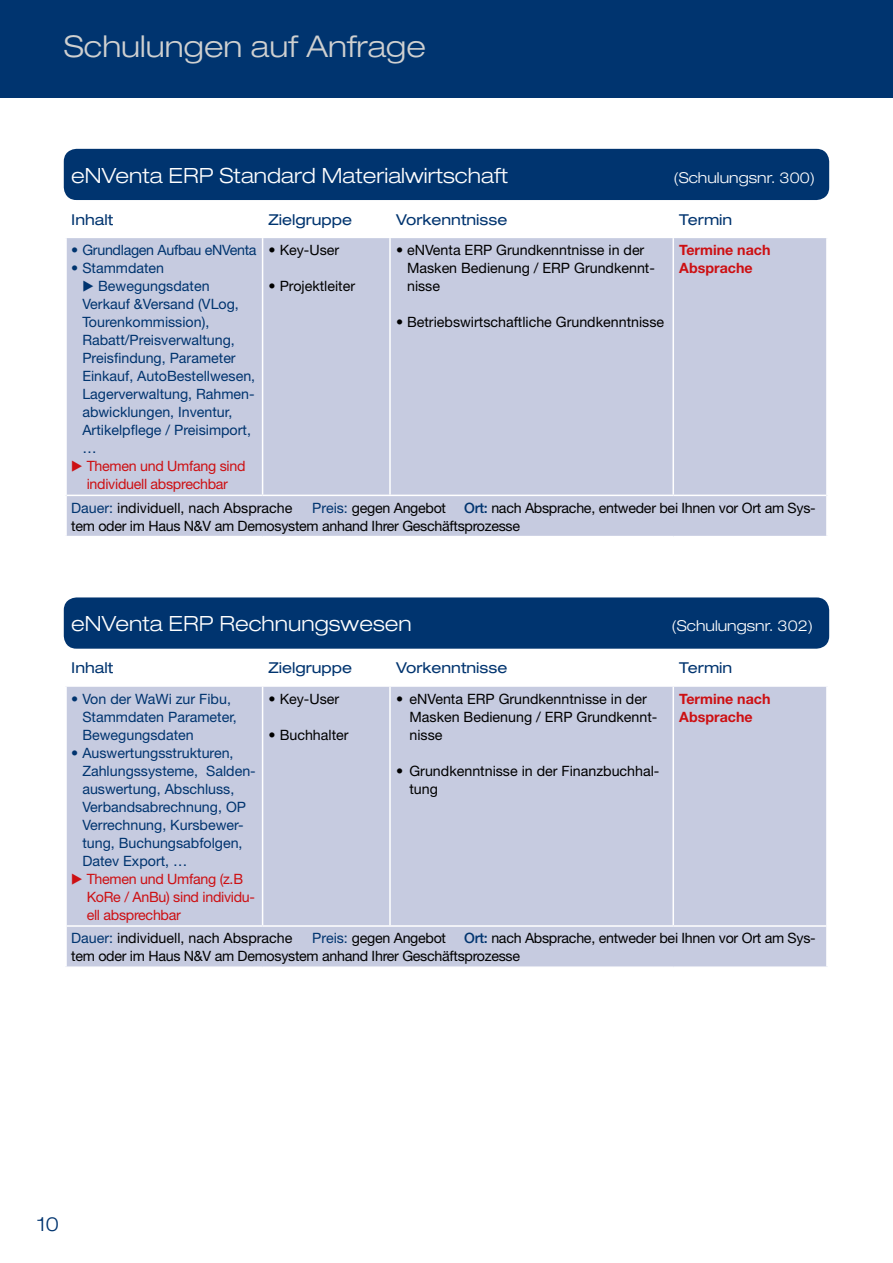
<style>
.page{position:relative;width:893px;height:1263px;background:#fff}
.page>*{position:absolute;margin:0;border:0;box-sizing:border-box;transform-origin:0 0}
.t1{font:300 expanded 30px "Helvetica Neue";letter-spacing:.005em;color:#cfd0d0}
.t2{font:300 expanded 21px "Helvetica Neue";letter-spacing:.005em;color:#fff}
.t3{font:300 expanded 19.5px "Helvetica Neue";color:#00346f}
.t4{font:expanded 15px "Helvetica Neue";color:#00346f}
.t5{font:300 expanded 15px "Helvetica Neue";letter-spacing:.005em;color:#fff}
.t6{font:14.25px/18px "Helvetica Neue";color:#00346f}
.t7{font:14.25px/18px "Helvetica Neue";color:#000}
.t8{font:14.25px/18px "Helvetica Neue";letter-spacing:-.02em;color:#000}
.t9{font:14.25px/18px "Helvetica Neue";letter-spacing:-.02em;color:#cd1013}
.t10{font:700 14.25px/18px "Helvetica Neue";color:#cd1013}
.t11{font:14.25px "Helvetica Neue";letter-spacing:-.02em;color:#00346f}
.s1{font-weight:500;color:#00346f}
.s2{color:#00346f}
</style>
<div class="page">
<div style="left:0;top:0;width:893px;height:98px;background:#00346f"></div>
<div style="left:64px;top:149px;width:765px;height:51px;background:#00346f;border-radius:13px"></div>
<div style="left:67px;top:238px;width:759px;height:298px;background:#c6cbe0"></div>
<hr style="left:262px;top:238px;width:1px;height:257px;background:#fff">
<hr style="left:389px;top:238px;width:2px;height:257px;background:#fff">
<hr style="left:672px;top:238px;width:2px;height:257px;background:#fff">
<hr style="left:67px;top:495px;width:196px;height:1px;background:#fff">
<hr style="left:263px;top:495px;width:127px;height:1px;background:#fff">
<hr style="left:390px;top:495px;width:283px;height:1px;background:#fff">
<hr style="left:673px;top:495px;width:153px;height:1px;background:#fff">
<div style="left:64px;top:597px;width:765px;height:52px;background:#00346f;border-radius:13px"></div>
<div style="left:67px;top:687px;width:759px;height:279px;background:#c6cbe0"></div>
<hr style="left:262px;top:687px;width:1px;height:238px;background:#fff">
<hr style="left:389px;top:687px;width:2px;height:238px;background:#fff">
<hr style="left:672px;top:687px;width:2px;height:238px;background:#fff">
<hr style="left:67px;top:925px;width:196px;height:2px;background:#fff">
<hr style="left:263px;top:925px;width:127px;height:2px;background:#fff">
<hr style="left:390px;top:925px;width:283px;height:2px;background:#fff">
<hr style="left:673px;top:925px;width:153px;height:2px;background:#fff">
<svg style="left:83px;top:281px;width:10px;height:11px"></svg>
<svg style="left:72px;top:461px;width:10px;height:11px"></svg>
<svg style="left:72px;top:873px;width:10px;height:11px"></svg>
<h1 class="t1" style="left:64px;top:29px;width:363px">Schulungen auf Anfrage</h1>
<h2 class="t2" style="left:71px;top:163px;width:438px">eNVenta ERP Standard Materialwirtschaft</h2>
<p class="t5" style="left:673px;top:168px;width:143px">(Schulungsnr. 300)</p>
<p class="t4" style="left:71px;top:210px;width:44px">Inhalt</p>
<p class="t4" style="left:269px;top:210px;width:85px">Zielgruppe</p>
<p class="t4" style="left:396px;top:210px;width:113px">Vorkenntnisse</p>
<p class="t4" style="left:679px;top:210px;width:55px">Termin</p>
<p class="t11" style="left:71px;top:242px;width:187px">• Grundlagen Aufbau eNVenta</p>
<p class="t6" style="left:71px;top:259px;width:94px">• Stammdaten</p>
<p class="t6" style="left:98px;top:277px;width:113px">Bewegungsdaten</p>
<p class="t6" style="left:82px;top:295px;width:158px">Verkauf &amp;Versand (VLog,</p>
<p class="t6" style="left:82px;top:313px;width:128px">Tourenkommission),</p>
<p class="t6" style="left:82px;top:331px;width:154px">Rabatt/Preisverwaltung,</p>
<p class="t6" style="left:82px;top:349px;width:155px">Preisfindung, Parameter</p>
<p class="t6" style="left:82px;top:367px;width:174px">Einkauf, AutoBestellwesen,</p>
<p class="t6" style="left:82px;top:385px;width:174px">Lagerverwaltung, Rahmen-</p>
<p class="t6" style="left:82px;top:403px;width:151px">abwicklungen, Inventur,</p>
<p class="t6" style="left:82px;top:421px;width:170px">Artikelpflege / Preisimport,</p>
<p class="t6" style="left:82px;top:439px;width:16px">…</p>
<p class="t9" style="left:87px;top:457px;width:160px">Themen und Umfang sind individuell absprechbar</p>
<p class="t7" style="left:407px;top:241px;width:249px;text-indent:-11px">• eNVenta ERP Grundkenntnisse in der<br>Masken Bedienung / ERP Grundkennt&shy;nisse</p>
<p class="t7" style="left:396px;top:313px;width:270px">• Betriebswirtschaftliche Grundkenntnisse</p>
<p class="t10" style="left:679px;top:241px;width:93px">Termine nach<br>Absprache</p>
<p class="t7" style="left:269px;top:241px;width:72px">• Key-User</p>
<p class="t7" style="left:269px;top:277px;width:88px">• Projektleiter</p>
<p class="t8" style="left:71px;top:498px;width:746px;text-indent:393px"><span class="s1">Ort:</span> nach Absprache, entweder bei Ihnen vor Ort am Sys&shy;tem oder im Haus N&amp;V am Demosystem anhand Ihrer Geschäftsprozesse</p>
<p class="t7" style="left:71px;top:498px;width:223px"><span class="s2">Dauer:</span> individuell, nach Absprache</p>
<p class="t8" style="left:312px;top:498px;width:135px"><span class="s2">Preis:</span> gegen Angebot</p>
<h2 class="t2" style="left:71px;top:611px;width:342px">eNVenta ERP Rechnungswesen</h2>
<p class="t5" style="left:671px;top:617px;width:143px">(Schulungsnr. 302)</p>
<p class="t4" style="left:71px;top:659px;width:44px">Inhalt</p>
<p class="t4" style="left:269px;top:659px;width:85px">Zielgruppe</p>
<p class="t4" style="left:396px;top:659px;width:113px">Vorkenntnisse</p>
<p class="t4" style="left:679px;top:659px;width:55px">Termin</p>
<p class="t6" style="left:82px;top:690px;width:156px;text-indent:-11px">• Von der WaWi zur Fibu,<br>Stammdaten Parameter,<br>Bewegungsdaten</p>
<p class="t6" style="left:82px;top:744px;width:175px;text-indent:-11px">• Auswertungsstrukturen,<br>Zahlungssysteme, Salden&shy;auswertung, Abschluss,<br>Verbandsabrechnung, OP<br>Verrechnung, Kursbewer&shy;tung, Buchungsabfolgen,<br>Datev Export, …</p>
<p class="t9" style="left:87px;top:870px;width:170px">Themen und Umfang (z.B<br>KoRe / AnBu) sind individu&shy;ell absprechbar</p>
<p class="t7" style="left:409px;top:690px;width:249px;text-indent:-13px">• eNVenta ERP Grundkenntnisse in der<br>Masken Bedienung / ERP Grundkennt&shy;nisse</p>
<p class="t7" style="left:409px;top:762px;width:251px;text-indent:-13px">• Grundkenntnisse in der Finanzbuchhal&shy;tung</p>
<p class="t10" style="left:679px;top:689px;width:93px">Termine nach<br>Absprache</p>
<p class="t7" style="left:269px;top:690px;width:72px">• Key-User</p>
<p class="t7" style="left:269px;top:726px;width:81px">• Buchhalter</p>
<p class="t8" style="left:71px;top:929px;width:746px;text-indent:393px"><span class="s1">Ort:</span> nach Absprache, entweder bei Ihnen vor Ort am Sys&shy;tem oder im Haus N&amp;V am Demosystem anhand Ihrer Geschäftsprozesse</p>
<p class="t7" style="left:71px;top:929px;width:223px"><span class="s2">Dauer:</span> individuell, nach Absprache</p>
<p class="t8" style="left:312px;top:929px;width:135px"><span class="s2">Preis:</span> gegen Angebot</p>
<h3 class="t3" style="left:37px;top:1212px;width:23px">10</h3>
</div>
